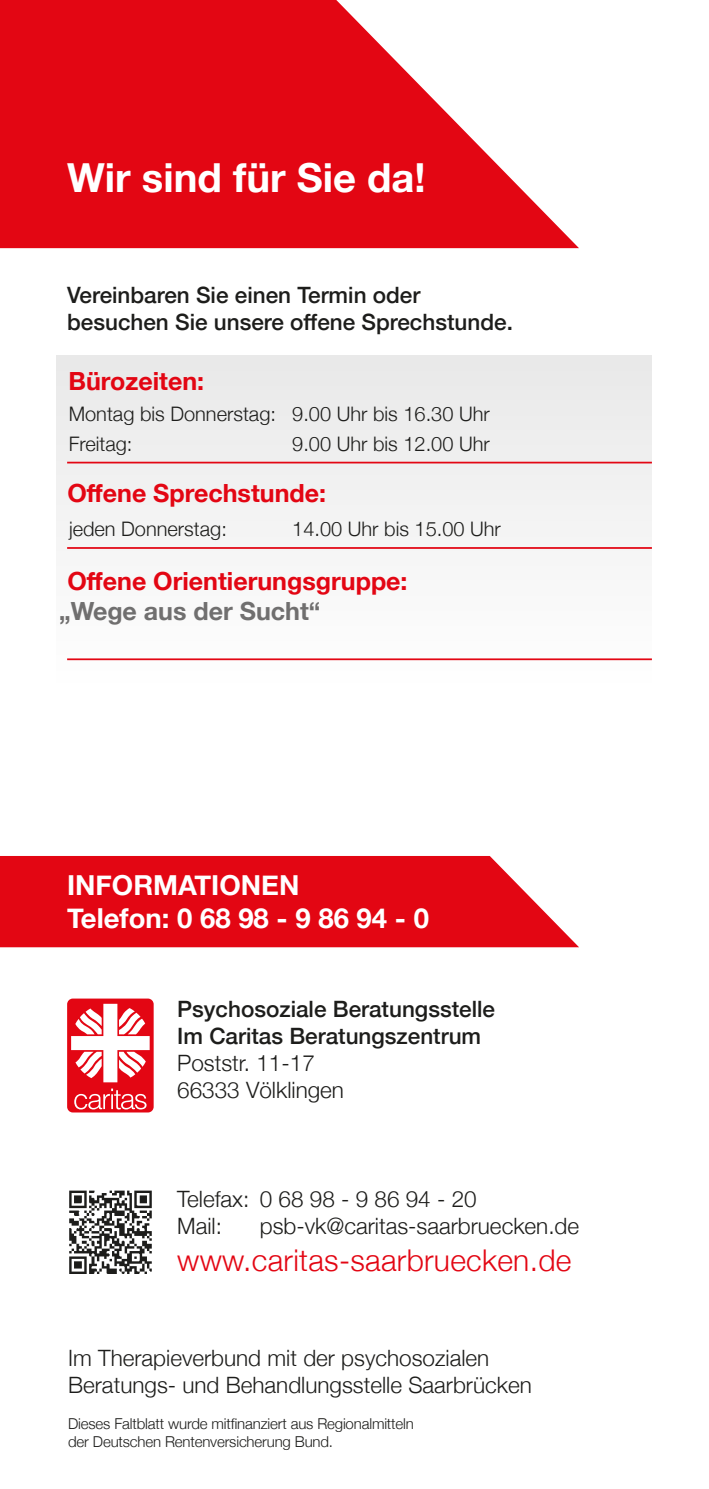
<style>
.page{position:relative;width:709px;height:1489px;background:#fff}
.page>*{position:absolute;margin:0;border:0;box-sizing:border-box;transform-origin:0 0}
.t1{font:700 40px "Helvetica Neue";color:#fff}
.t2{font:300 30px "Helvetica Neue";letter-spacing:.01em;color:#e30613}
.t3{font:700 27.5px/33px "Helvetica Neue";color:#fff}
.t4{font:700 25px "Helvetica Neue";color:#e30613}
.t5{font:700 25px "Helvetica Neue";color:#706f6f}
.t6{font:300 22.5px/27px "Helvetica Neue";color:#1d1d1b}
.t7{font:500 22.5px/27px "Helvetica Neue";color:#1d1d1b}
.t8{font:300 20px/30px "Helvetica Neue";color:#1d1d1b}
.t9{font:300 15px/18px "Helvetica Neue";letter-spacing:-.01em;color:#1d1d1b}
</style>
<div class="page">
<svg style="left:0;top:0;width:579px;height:248px;fill:#e30613"></svg>
<div style="left:67px;top:998px;width:87px;height:114px;background:#e30613;border-radius:6px"></div>
<svg style="left:74px;top:1088px;width:72px;height:21px"></svg>
<svg style="left:71px;top:1003px;width:79px;height:79px"></svg>
<div style="left:57px;top:355px;width:595px;height:327px;background:#f3f3f3"></div>
<hr style="left:67px;top:461px;width:585px;height:2px;background:#e30613">
<hr style="left:67px;top:547px;width:585px;height:2px;background:#e30613">
<hr style="left:67px;top:658px;width:585px;height:2px;background:#e30613">
<svg style="left:0;top:856px;width:579px;height:91px;fill:#e30613"></svg>
<img style="left:69px;top:1190px;width:83px;height:82px">
<h1 class="t1" style="left:67px;top:147px;width:360px">Wir sind für Sie da!</h1>
<p class="t7" style="left:67px;top:279px;width:447px">Vereinbaren Sie einen Termin oder besuchen Sie unsere offene Sprechstunde.</p>
<p class="t4" style="left:68px;top:361px;width:137px">Bürozeiten:</p>
<p class="t8" style="left:69px;top:397px;width:422px">Montag bis Donnerstag: 9.00 Uhr bis 16.30 Uhr<br>Freitag:</p>
<p class="t8" style="left:292px;top:427px;width:199px">9.00 Uhr bis 12.00 Uhr</p>
<p class="t4" style="left:67px;top:474px;width:260px">Offene Sprechstunde:</p>
<p class="t8" style="left:69px;top:513px;width:159px">jeden Donnerstag:</p>
<p class="t8" style="left:292px;top:513px;width:210px">14.00 Uhr bis 15.00 Uhr</p>
<p class="t4" style="left:67px;top:561px;width:341px">Offene Orientierungsgruppe:</p>
<p class="t5" style="left:59px;top:591px;width:263px">„Wege aus der Sucht“</p>
<p class="t3" style="left:67px;top:869px;width:363px">INFORMATIONEN<br>Telefon: 0 68 98 - 9 86 94 - 0</p>
<p class="t7" style="left:177px;top:994px;width:319px">Psychosoziale Beratungsstelle<br>Im Caritas Beratungszentrum</p>
<p class="t6" style="left:177px;top:1048px;width:168px">Poststr. 11-17<br>66333 Völklingen</p>
<p class="t6" style="left:177px;top:1183px;width:301px">Telefax: 0 68 98 - 9 86 94 - 20<br>Mail:</p>
<p class="t6" style="left:260px;top:1210px;width:321px">psb-vk@caritas-saarbruecken.de</p>
<h2 class="t2" style="left:177px;top:1235px;width:396px">www.caritas-saarbruecken.de</h2>
<p class="t6" style="left:68px;top:1342px;width:465px">Im Therapieverbund mit der psychosozialen<br>Beratungs- und Behandlungsstelle Saarbrücken</p>
<p class="t9" style="left:68px;top:1413px;width:347px">Dieses Faltblatt wurde mitfinanziert aus Regionalmitteln der Deutschen Rentenversicherung Bund.</p>
</div>
